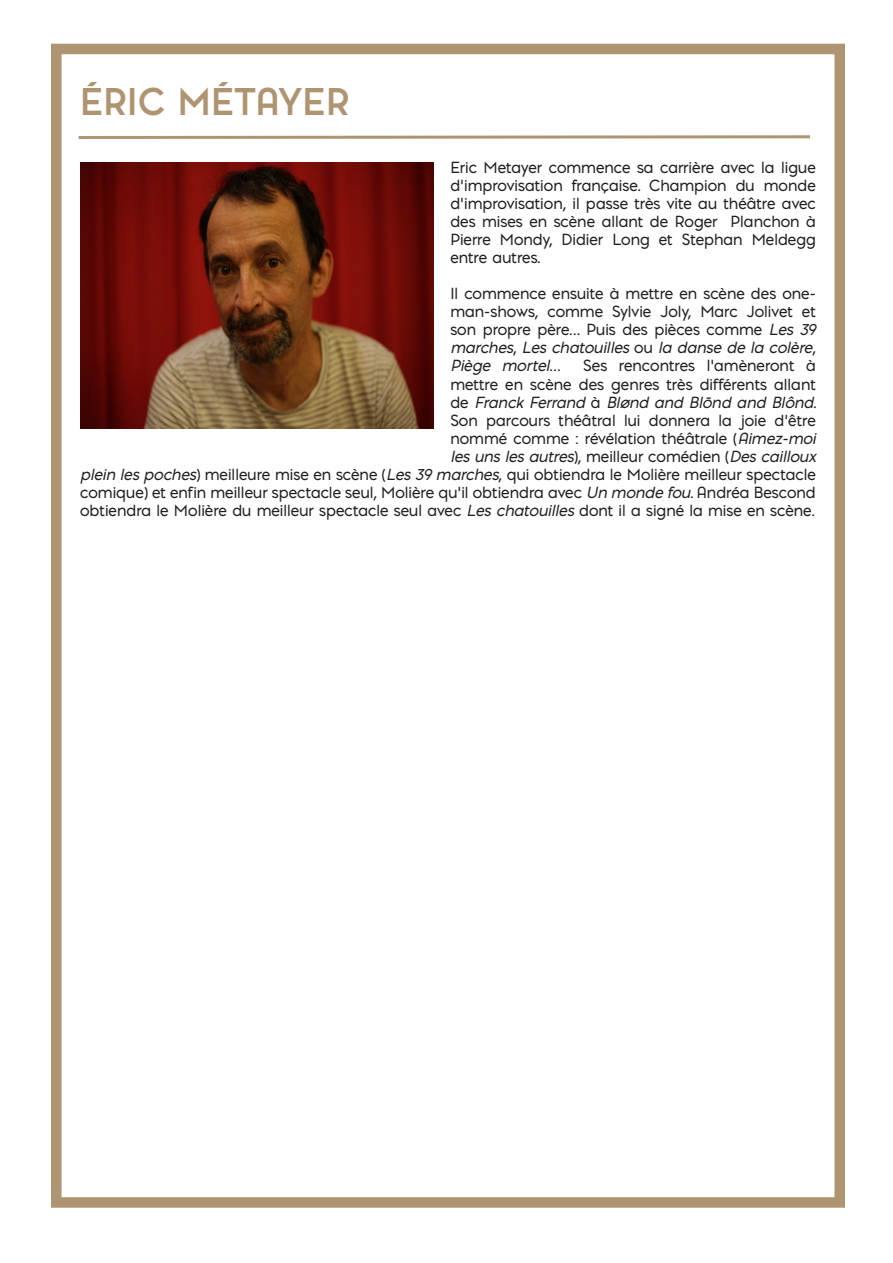
<style>
.page{position:relative;width:893px;height:1263px;background:#fff}
.page>*{position:absolute;margin:0;border:0;box-sizing:border-box;transform-origin:0 0}
.t1{font:700 36px "Pontiac";color:#af9472}
.t2{font:15px/18px "Pontiac";color:#231f20;text-align:justify}
.t3{font:italic 15px "Pontiac";color:#231f20}
.s1{font-style:italic}
.s2{font-style:normal}
</style>
<div class="page">
<div style="left:51px;top:44px;width:794px;height:1164px;border:10px solid #af9472"></div>
<img style="left:80px;top:162px;width:354px;height:266px">
<svg style="left:78px;top:135px;width:733px;height:4px;background:#c2ae95"></svg>
<p class="t1" style="left:80px;top:76px;width:271px">ÉRIC MÉTAYER</p>
<p class="t2" style="left:450px;top:159px;width:367px">Eric Metayer commence sa carrière avec la ligue d’improvisation française. Champion du monde d’improvisation, il passe très vite au théâtre avec des mises en scène allant de Roger Planchon à Pierre Mondy, Didier Long et Stephan Meldegg entre autres.</p>
<p class="t2" style="left:450px;top:285px;width:371px;text-align:left">Il commence ensuite à mettre en scène des one&shy;man-shows, comme Sylvie Joly, Marc Jolivet et son propre père… Puis des pièces comme <span class="s1">Les 39 marches</span>, <span class="s1">Les chatouilles</span> o u <span class="s1">la danse de la colère</span>, <span class="s1">Piège mortel</span>…</p>
<p class="t2" style="left:583px;top:357px;width:234px">Ses rencontres l’amèneront à</p>
<p class="t2" style="left:450px;top:375px;width:367px">mettre en scène des genres très différents allant</p>
<p class="t3" style="left:450px;top:391px;width:369px"><span class="s2">d e</span> Franck Ferrand <span class="s2">à</span> Blønd and Blōnd and Blônd<span class="s2">.</span></p>
<p class="t2" style="left:450px;top:411px;width:367px">Son parcours théâtral lui donnera la joie d’être</p>
<p class="t2" style="left:450px;top:429px;width:371px">nommé comme : révélation théâtrale (<span class="s1">Aimez-moi</span></p>
<p class="t3" style="left:450px;top:445px;width:371px">lesunslesautres<span class="s2">), m e i l l e u r c o m é d i e n (</span> Descailloux</p>
<p class="t2" style="left:80px;top:465px;width:737px"><span class="s1">plein lespoches</span>) meilleure mise en scène (<span class="s1">Les39 marches</span>, qui obtiendra le Molière meilleur spectacle</p>
<p class="t2" style="left:80px;top:483px;width:737px">comique) et enfin meilleur spectacle seul, Molière qu’il obtiendra avec <span class="s1">Un monde fou</span>. Andréa Bescond</p>
<p class="t2" style="left:80px;top:501px;width:735px">obtiendra le Molière du meilleur spectacle seul avec <span class="s1">Les chatouilles</span> dont il a signé la mise en scène.</p>
</div>
